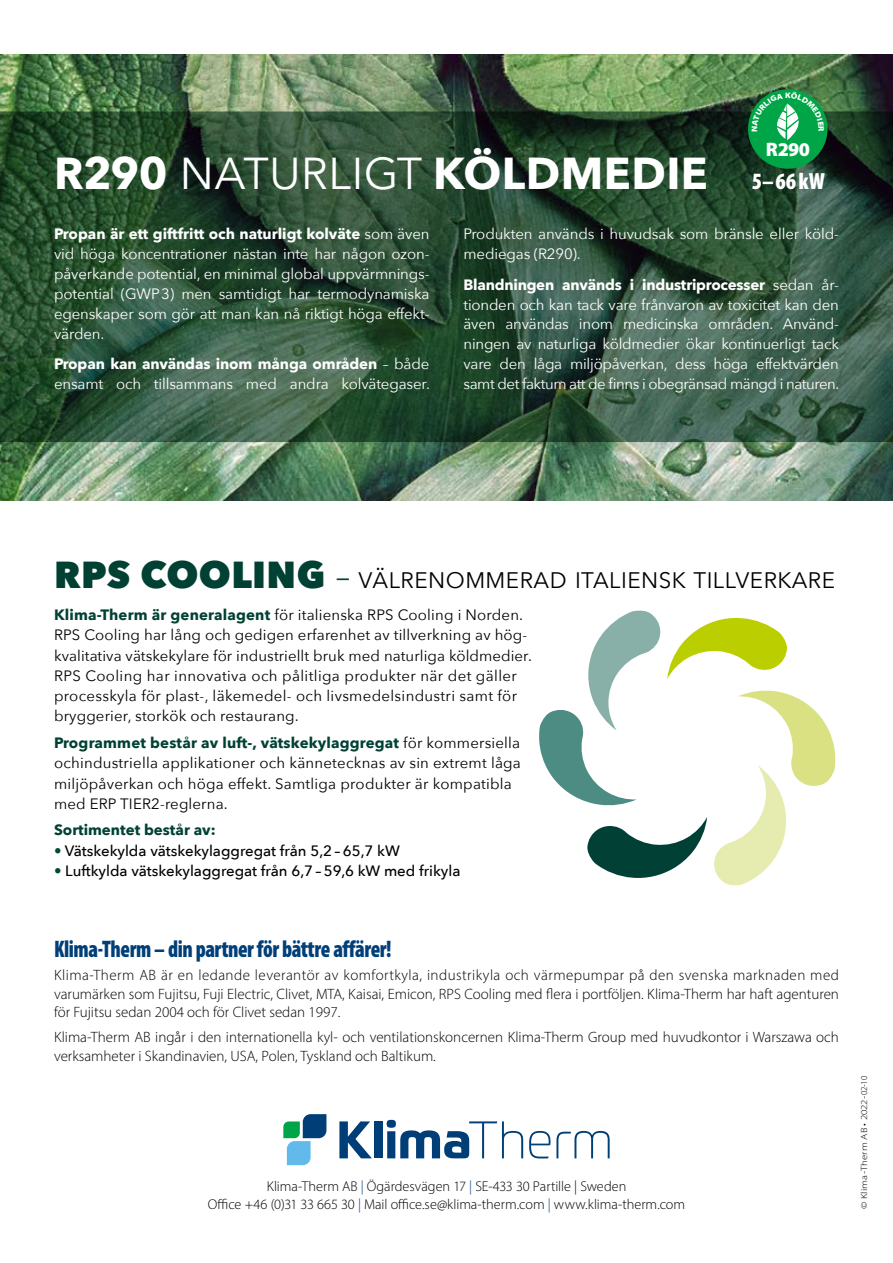
<style>
.page{position:relative;width:893px;height:1263px;background:#fff}
.page>*{position:absolute;margin:0;border:0;box-sizing:border-box;transform-origin:0 0}
.t1{font:700 44.55px "Avenir Next";letter-spacing:.01em;color:#fff}
.t2{font:900 condensed 24px "Myriad Pro";letter-spacing:-.02em;color:#003f79;scale:.9 1}
.t3{font:900 condensed 23.4px "Myriad Pro";color:#fff}
.t4{font:22.35px "Avenir Next";letter-spacing:.02em;color:#000}
.t5{font:900 19.5px "Myriad Pro";color:#fff}
.t6{font:15px/19.8px "Avenir Next";letter-spacing:-.01em;color:#fff;text-align:justify}
.t7{font:15px/20.2px "Avenir Next";letter-spacing:.01em;color:#000}
.t8{font:300 15px/18.8px "Myriad Pro";color:#000;text-align:justify}
.t9{font:500 15px "Avenir Next";color:#000}
.t10{font:700 15px "Avenir Next";color:#004134}
.t11{font:300 14.25px/18px "Myriad Pro";letter-spacing:-.005em;color:#000;text-align:center}
.t12{font:300 9px "Myriad Pro";letter-spacing:.01em;color:#000;scale:1.21 1}
.s1{font-weight:400}
.s2{font-weight:700}
.s3{font-weight:800;font-size:37.5px;color:#004134}
.s4{font-size:36px;color:#054739}
.s5{font-weight:700;color:#004134}
.s6{color:#054739}
.s7{color:#003f79}
</style>
<div class="page">
<img style="left:0;top:55px;width:893px;height:445px">
<svg style="left:283px;top:1114px;width:43px;height:51px"></svg>
<svg style="left:339px;top:1121px;width:33px;height:37px"></svg>
<div style="left:374px;top:1121px;width:8px;height:37px;background:#003e78"></div>
<svg style="left:387px;top:1120px;width:136px;height:38px"></svg>
<svg style="left:529px;top:1131px;width:21px;height:27px"></svg>
<svg style="left:556px;top:1131px;width:54px;height:27px"></svg>
<svg style="left:0;top:110px;width:893px;height:333px;background:#2e5039"></svg>
<svg style="left:587px;top:817px;width:120px;height:61px"></svg>
<svg style="left:539px;top:610px;width:121px;height:196px"></svg>
<svg style="left:667px;top:617px;width:120px;height:62px"></svg>
<svg style="left:714px;top:690px;width:122px;height:196px"></svg>
<div style="left:748px;top:89px;width:79px;height:80px;background:#00a547;border-radius:50%"></div>
<svg style="left:752px;top:91px;width:72px;height:49px"></svg>
<h3 class="t5" style="left:766px;top:136px;width:46px">R290</h3>
<h3 class="t3" style="left:752px;top:167px;width:75px">5–66kW</h3>
<h1 class="t1" style="left:54px;top:135px;width:655px">R290 <span class="s1">NATURLIGT</span> KÖLDMEDIE</h1>
<p class="t6" style="left:54px;top:224px;width:377px"><span class="s2">Propan är ett giftfritt och naturligt kolväte</span> som även vid höga koncentrationer nästan inte har någon ozon&shy;påverkande potential, en minimal global uppvärmnings&shy;potential (GWP3) men samtidigt har termodynamiska egenskaper som gör att man kan nå riktigt höga effekt&shy;värden.</p>
<p class="t6" style="left:54px;top:353px;width:377px"><span class="s2">Propan kan användas inom många områden</span> – både ensamt och tillsammans med andra kolvätegaser.</p>
<p class="t6" style="left:463px;top:224px;width:377px">Produkten används i huvudsak som bränsle eller köld&shy;mediegas (R290).</p>
<p class="t6" style="left:463px;top:274px;width:377px"><span class="s2">Blandningen används i industriprocesser</span> sedan år&shy;tionden och kan tack vare frånvaron av toxicitet kan den även användas inom medicinska områden. Använd&shy;ningen av naturliga köldmedier ökar kontinuerligt tack vare den låga miljöpåverkan, dess höga effektvärden samt det faktum att de finns i obegränsad mängd i naturen.</p>
<h3 class="t4" style="left:54px;top:561px;width:783px"><span class="s3">RPS COOLING</span> <span class="s4">–</span> VÄLRENOMMERAD ITALIENSK TILLVERKARE</h3>
<p class="t7" style="left:54px;top:604px;width:479px"><span class="s5">Klima-Therm är generalagent</span> för italienska RPS Cooling i Norden.<br>RPS Cooling har lång och gedigen erfarenhet av tillverkning av hög&shy;kvalitativa vätskekylare för industriellt bruk med naturliga köldmedier.<br>RPS Cooling har innovativa och pålitliga produkter när det gäller processkyla för plast-, läkemedel- och livsmedelsindustri samt för bryggerier, storkök och restaurang.</p>
<p class="t7" style="left:54px;top:732px;width:468px"><span class="s5">Programmet består av luft-, vätskekylaggregat</span> för kommersiella ochindustriella applikationer och kännetecknas av sin extremt låga miljöpåverkan och höga effekt. Samtliga produkter är kompatibla med ERP TIER2-reglerna.</p>
<p class="t10" style="left:54px;top:817px;width:163px">Sortimentet består av:</p>
<p class="t9" style="left:54px;top:838px;width:347px"><span class="s6">•</span> Vätskekylda vätskekylaggregat från 5,2– 65,7 kW</p>
<p class="t9" style="left:54px;top:858px;width:408px"><span class="s6">•</span> Luftkylda vätskekylaggregat från 6,7– 59,6 kW med frikyla</p>
<h2 class="t2" style="left:54px;top:933px;width:377px">Klima-Therm – din partner för bättre affärer!</h2>
<p class="t8" style="left:54px;top:965px;width:786px">Klima-Therm AB är en ledande leverantör av komfortkyla, industrikyla och värmepumpar på den svenska marknaden med varumärken som Fujitsu, Fuji Electric, Clivet, MTA, Kaisai, Emicon, RPS Cooling med flera i portföljen. Klima-Therm har haft agenturen för Fujitsu sedan 2004 och för Clivet sedan 1997.</p>
<p class="t8" style="left:54px;top:1028px;width:786px">Klima-Therm AB ingår i den internationella kyl- och ventilationskoncernen Klima-Therm Group med huvudkontor i Warszawa och verksamheter i Skandinavien, USA, Polen, Tyskland och Baltikum.</p>
<p class="t11" style="left:208px;top:1177px;width:479px">Klima-Therm AB <span class="s7">|</span> Ögärdesvägen 17 <span class="s7">|</span> SE-433 30 Partille | Sweden<br>Office +46 (0)31 33 665 30 <span class="s7">|</span> Mail office.se@klima-therm.com <span class="s7">|</span> www.klima-therm.com</p>
<p class="t12" style="left:859px;top:1209px;width:111px;rotate:-90deg">© Klima-Therm AB • 2022-02-10</p>
</div>
